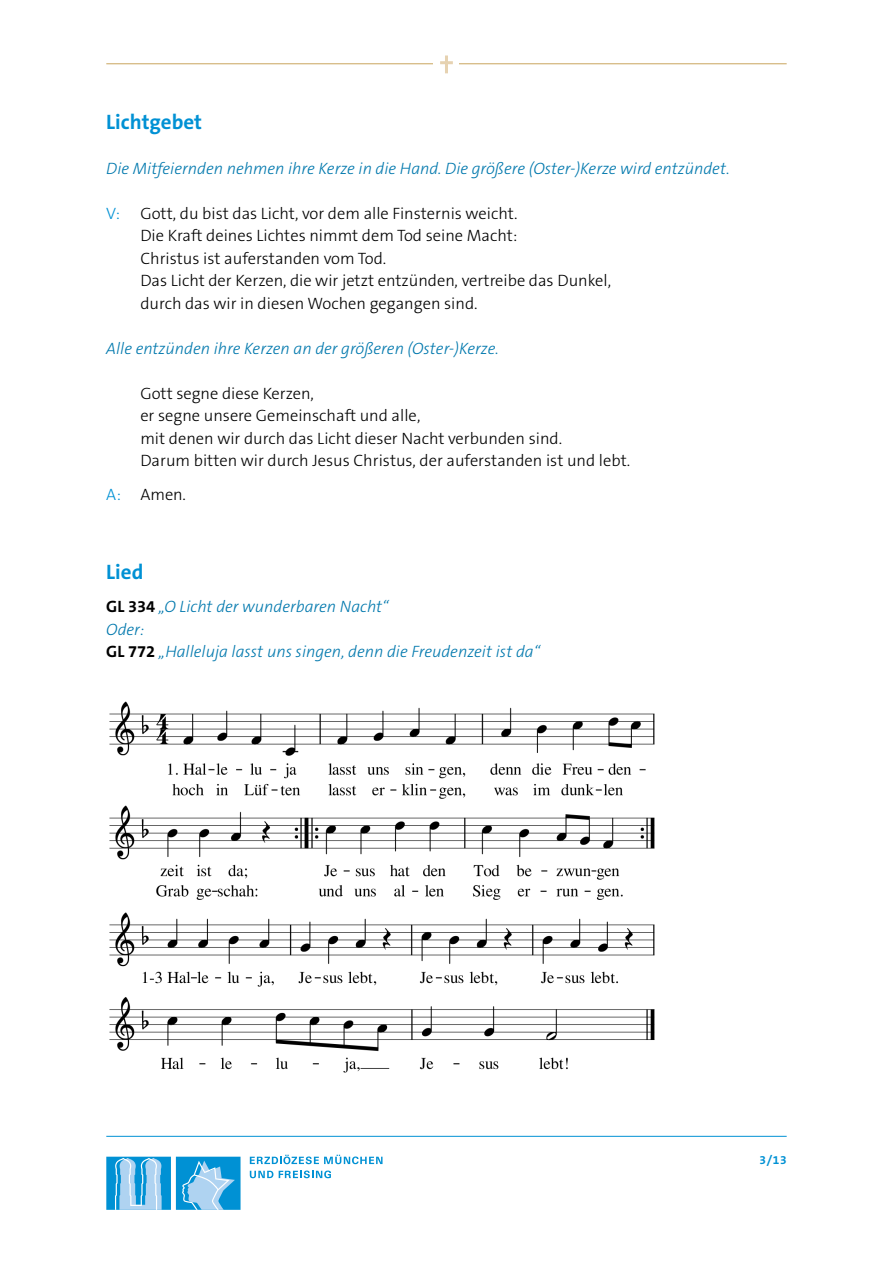
<style>
.page{position:relative;width:893px;height:1263px;background:#fff}
.page>*{position:absolute;margin:0;border:0;box-sizing:border-box;transform-origin:0 0}
.t1{font:700 21px "The Sans B W7";color:#0091d4}
.t2{font:300 16.5px/22.5px "The Sans B W3";color:#000}
.t3{font:italic 300 16.5px/22.5px "The Sans B W3";color:#0078ad}
.t4{font:700 12px "The Sans B W7";color:#0091d4}
.s1{color:#0091d4}
.s2{font-family:"The Sans B W7";font-weight:700;font-style:normal;color:#000}
</style>
<div class="page">
<hr style="left:106px;top:63px;width:681px;height:1px;background:#caa55e">
<hr style="left:106px;top:1136px;width:681px;height:1px;background:#0091d4">
<svg style="left:250px;top:1155px;width:132px;height:9px"></svg>
<svg style="left:250px;top:1171px;width:23px;height:7px"></svg>
<svg style="left:279px;top:1170px;width:52px;height:8px"></svg>
<div style="left:106px;top:1157px;width:65px;height:53px;background:#0091d4"></div>
<svg style="left:115px;top:1158px;width:47px;height:52px"></svg>
<div style="left:176px;top:1157px;width:65px;height:53px;background:#0091d4"></div>
<svg style="left:182px;top:1160px;width:53px;height:50px"></svg>
<div style="left:433px;top:47px;width:26px;height:40px;background:#fff"></div>
<svg style="left:440px;top:61px;width:13px;height:3px"></svg>
<hr style="left:445px;top:55px;width:3px;height:18px;background:#e6d2b1">
<img style="left:109px;top:701px;width:546px;height:372px">
<p class="t1" style="left:106px;top:108px;width:97px">Lichtgebet</p>
<p class="t3" style="left:106px;top:157px;width:625px">Die Mitfeiernden nehmen ihre Kerze in die Hand. Die größere (Oster-)Kerze wird entzündet.</p>
<p class="t2" style="left:140px;top:202px;width:472px;text-indent:-34px"><span class="s1">V:</span> Gott, du bist das Licht, vor dem alle Finsternis weicht.<br>Die Kraft deines Lichtes nimmt dem Tod seine Macht:<br>Christus ist auferstanden vom Tod.<br>Das Licht der Kerzen, die wir jetzt entzünden, vertreibe das Dunkel, durch das wir in diesen Wochen gegangen sind.</p>
<p class="t3" style="left:106px;top:337px;width:394px">Alle entzünden ihre Kerzen an der größeren (Oster-)Kerze.</p>
<p class="t2" style="left:140px;top:382px;width:492px">Gott segne diese Kerzen,<br>er segne unsere Gemeinschaft und alle,<br>mit denen wir durch das Licht dieser Nacht verbunden sind.<br>Darum bitten wir durch Jesus Christus, der auferstanden ist und lebt.</p>
<p class="t2" style="left:106px;top:483px;width:81px"><span class="s1">A:</span> Amen.</p>
<p class="t1" style="left:106px;top:558px;width:39px">Lied</p>
<p class="t3" style="left:106px;top:596px;width:435px"><span class="s2">GL 334</span> „O Licht der wunderbaren Nacht“<br>Oder:<br><span class="s2">GL 772</span> „Halleluja lasst uns singen, denn die Freudenzeit ist da“</p>
<p class="t4" style="left:759px;top:1152px;width:29px">3/13</p>
</div>
